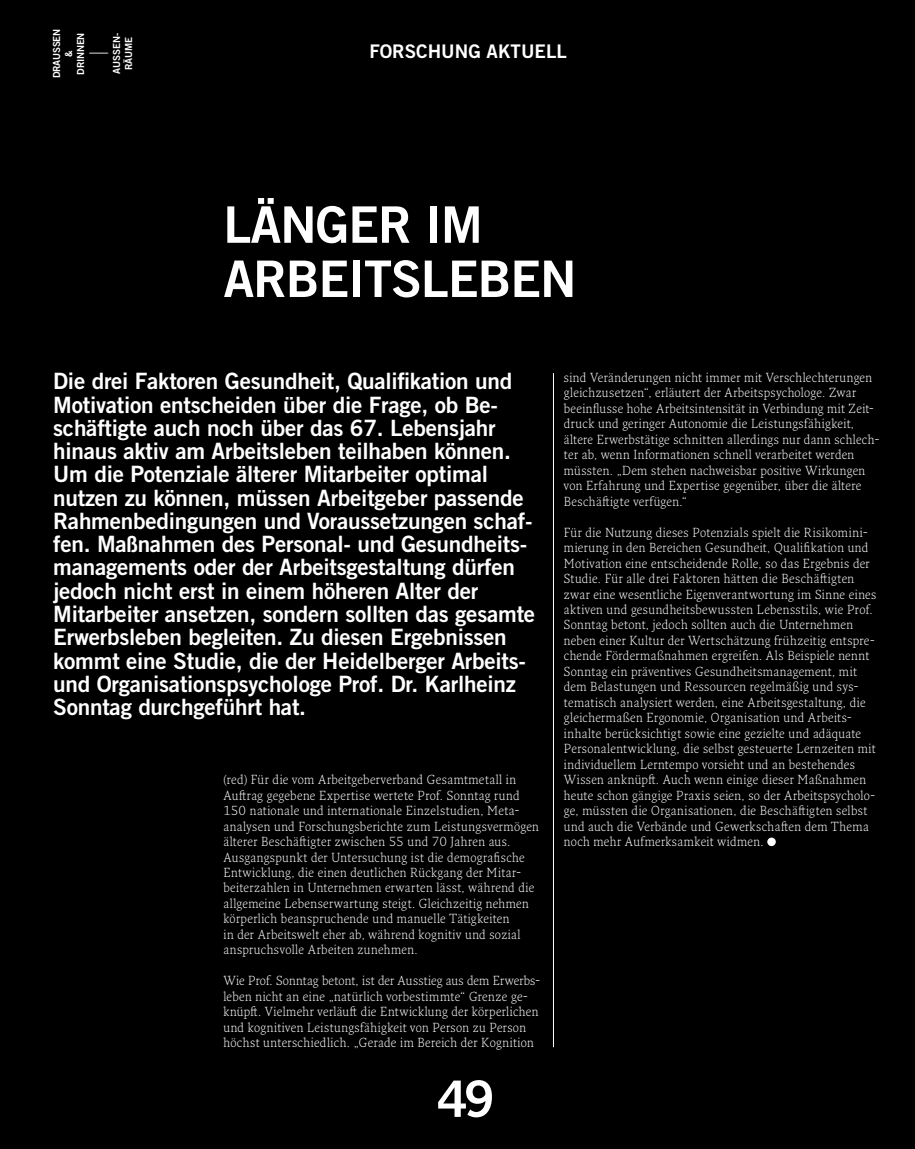
<style>
.page{position:relative;width:915px;height:1149px;background:#fff}
.page>*{position:absolute;margin:0;border:0;box-sizing:border-box;transform-origin:0 0}
.t1{font:50.4px/54.2px "Trade Gothic LT Std Bd 2";letter-spacing:-.02em;color:#fff}
.t2{font:50.25px "Trade Gothic LT Std Bd 2";color:#fff}
.t3{font:22.5px/23.2px "Trade Gothic LT Std Bd 2";letter-spacing:-.01em;color:#fff}
.t4{font:18.75px "Trade Gothic LT Std Bd 2";color:#fff}
.t5{font:300 18.75px "Trade Gothic LT Std";color:#fff}
.t6{font:300 12.75px/15.5px "Fresco Pro";letter-spacing:.025em;color:#fff}
.t7{font:9.75px/12px "Trade Gothic LT Std Bd 2";letter-spacing:-.02em;color:#fff;text-align:center}
.t8{font:9.75px/12px "Trade Gothic LT Std Bd 2";color:#fff;text-align:center}
</style>
<div class="page">
<div style="left:0;top:0;width:914px;height:1148px;background:#000"></div>
<hr style="left:553px;top:373px;width:1px;height:673px;background:#fff">
<div style="left:767px;top:837px;width:8px;height:8px;background:#fff;border-radius:50%"></div>
<p class="t7" style="left:51px;top:78px;width:51px;rotate:-90deg">DRAUSSEN &amp;<br>DRINNEN</p>
<p class="t8" style="left:111px;top:74px;width:43px;rotate:-90deg">AUSSEN-<br>RÄUME</p>
<h3 class="t5" style="left:89px;top:40px;width:20px">—</h3>
<h3 class="t4" style="left:369px;top:40px;width:199px">FORSCHUNG AKTUELL</h3>
<h1 class="t1" style="left:223px;top:197px;width:354px">LÄNGER IM<br>ARBEITSLEBEN</h1>
<p class="t3" style="left:53px;top:369px;width:483px">Die drei Faktoren Gesundheit, Qualifikation und Motivation entscheiden über die Frage, ob Be&shy;schäftigte auch noch über das 67. Lebensjahr hinaus aktiv am Arbeitsleben teilhaben können.<br>Um die Potenziale älterer Mitarbeiter optimal nutzen zu können, müssen Arbeitgeber passende Rahmenbedingungen und Voraussetzungen schaf&shy;fen. Maßnahmen des Personal- und Gesundheits&shy;managements oder der Arbeitsgestaltung dürfen jedoch nicht erst in einem höheren Alter der Mitarbeiter ansetzen, sondern sollten das gesamte Erwerbsleben begleiten. Zu diesen Ergebnissen kommt eine Studie, die der Heidelberger Arbeits&shy;und Organisationspsychologe Prof. Dr. Karlheinz Sonntag durchgeführt hat.</p>
<p class="t6" style="left:223px;top:771px;width:317px">(red) Für die vom Arbeitgeberverband Gesamtmetall in Auftrag gegebene Expertise wertete Prof. Sonntag rund 150 nationale und internationale Einzelstudien, Meta&shy;analysen und Forschungsberichte zum Leistungsvermögen älterer Beschäftigter zwischen 55 und 70 Jahren aus.<br>Ausgangspunkt der Untersuchung ist die demografische Entwicklung, die einen deutlichen Rückgang der Mitar&shy;beiterzahlen in Unternehmen erwarten lässt, während die allgemeine Lebenserwartung steigt. Gleichzeitig nehmen körperlich beanspruchende und manuelle Tätigkeiten<br>in der Arbeitswelt eher ab, während kognitiv und sozial anspruchsvolle Arbeiten zunehmen.</p>
<p class="t6" style="left:223px;top:972px;width:318px">Wie Prof. Sonntag betont, ist der Ausstieg aus dem Erwerbs&shy;leben nicht an eine „natürlich vorbestimmte“ Grenze ge&shy;knüpft. Vielmehr verläuft die Entwicklung der körperlichen und kognitiven Leistungsfähigkeit von Person zu Person höchst unterschiedlich. „Gerade im Bereich der Kognition</p>
<h2 class="t2" style="left:437px;top:1067px;width:59px">49</h2>
<p class="t6" style="left:563px;top:369px;width:317px">sind Veränderungen nicht immer mit Verschlechterungen gleichzusetzen“, erläutert der Arbeitspsychologe. Zwar beeinflusse hohe Arbeitsintensität in Verbindung mit Zeit&shy;druck und geringer Autonomie die Leistungsfähigkeit, ältere Erwerbstätige schnitten allerdings nur dann schlech&shy;ter ab, wenn Informationen schnell verarbeitet werden müssten. „Dem stehen nachweisbar positive Wirkungen von Erfahrung und Expertise gegenüber, über die ältere Beschäftigte verfügen.“</p>
<p class="t6" style="left:563px;top:524px;width:314px">Für die Nutzung dieses Potenzials spielt die Risikomini&shy;mierung in den Bereichen Gesundheit, Qualifikation und Motivation eine entscheidende Rolle, so das Ergebnis der Studie. Für alle drei Faktoren hätten die Beschäftigten zwar eine wesentliche Eigenverantwortung im Sinne eines aktiven und gesundheitsbewussten Lebensstils, wie Prof.<br>Sonntag betont, jedoch sollten auch die Unternehmen neben einer Kultur der Wertschätzung frühzeitig entspre&shy;chende Fördermaßnahmen ergreifen. Als Beispiele nennt Sonntag ein präventives Gesundheitsmanagement, mit dem Belastungen und Ressourcen regelmäßig und sys&shy;tematisch analysiert werden, eine Arbeitsgestaltung, die gleichermaßen Ergonomie, Organisation und Arbeits&shy;inhalte berücksichtigt sowie eine gezielte und adäquate Personalentwicklung, die selbst gesteuerte Lernzeiten mit individuellem Lerntempo vorsieht und an bestehendes Wissen anknüpft. Auch wenn einige dieser Maßnahmen heute schon gängige Praxis seien, so der Arbeitspsycholo&shy;ge, müssten die Organisationen, die Beschäftigten selbst und auch die Verbände und Gewerkschaften dem Thema noch mehr Aufmerksamkeit widmen.</p>
</div>
